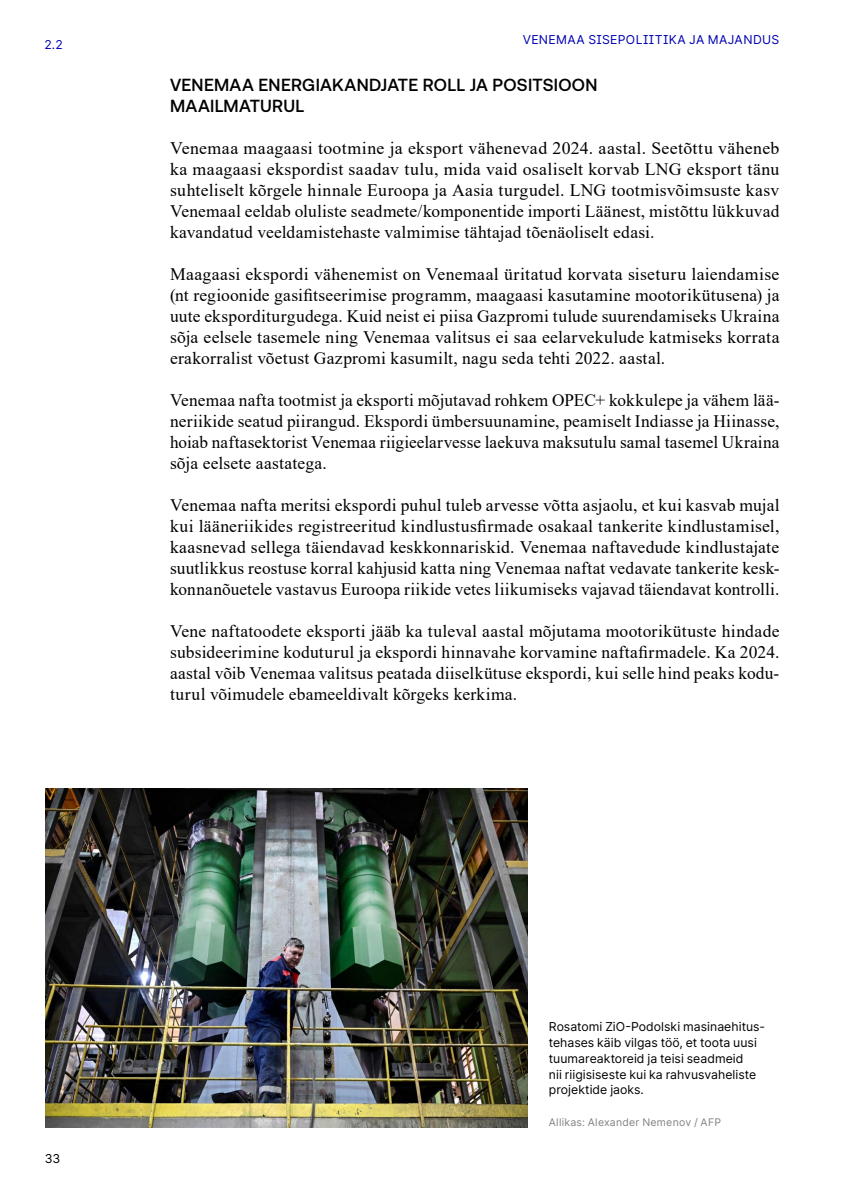
<style>
.page{position:relative;width:844px;height:1191px;background:#fff}
.page>*{position:absolute;margin:0;border:0;box-sizing:border-box;transform-origin:0 0}
.t1{font:17.5px/21px "Times New Roman";letter-spacing:.01em;color:#000;text-align:justify}
.t2{font:500 17.5px/21px "Aeonik";letter-spacing:.015em;color:#000}
.t3{font:12.25px/15.8px "Inter";color:#000}
.t4{font:12.25px "Inter";letter-spacing:.035em;color:#0000b4}
.t5{font:10.5px "Inter";letter-spacing:.025em;color:#808285}
</style>
<div class="page">
<img style="left:46px;top:788px;width:481px;height:339px">
<p class="t4" style="left:44px;top:36px;width:20px">2.2</p>
<p class="t4" style="left:522px;top:31px;width:258px">VENEMAA SISEPOLIITIKA JA MAJANDUS</p>
<p class="t2" style="left:170px;top:75px;width:429px">VENEMAA ENERGIAKANDJATE ROLL JA POSITSIOON<br>MAAILMATURUL</p>
<p class="t1" style="left:170px;top:137px;width:610px">Venemaa maagaasi tootmine ja eksport vähenevad 2024. aastal. Seetõttu väheneb ka maagaasi ekspordist saadav tulu, mida vaid osaliselt korvab LNG eksport tänu suhteliselt kõrgele hinnale Euroopa ja Aasia turgudel. LNG tootmisvõimsuste kasv Venemaal eeldab oluliste seadmete/komponentide importi Läänest, mistõttu lükkuvad kavandatud veeldamistehaste valmimise tähtajad tõenäoliselt edasi.</p>
<p class="t1" style="left:170px;top:263px;width:610px">Maagaasi ekspordi vähenemist on Venemaal üritatud korvata siseturu laiendamise (nt regioonide gasifitseerimise programm, maagaasi kasutamine mootorikütusena) ja uute eksporditurgudega. Kuid neist ei piisa Gazpromi tulude suurendamiseks Ukraina sõja eelsele tasemele ning Venemaa valitsus ei saa eelarvekulude katmiseks korrata erakorralist võetust Gazpromi kasumilt, nagu seda tehti 2022. aastal.</p>
<p class="t1" style="left:170px;top:389px;width:610px">Venemaa nafta tootmist ja eksporti mõjutavad rohkem OPEC+ kokkulepe ja vähem lää&shy;neriikide seatud piirangud. Ekspordi ümbersuunamine, peamiselt Indiasse ja Hiinasse, hoiab naftasektorist Venemaa riigieelarvesse laekuva maksutulu samal tasemel Ukraina sõja eelsete aastatega.</p>
<p class="t1" style="left:170px;top:494px;width:611px">Venemaa nafta meritsi ekspordi puhul tuleb arvesse võtta asjaolu, et kui kasvab mujal kui lääneriikides registreeritud kindlustusfirmade osakaal tankerite kindlustamisel, kaasnevad sellega täiendavad keskkonnariskid. Venemaa naftavedude kindlustajate suutlikkus reostuse korral kahjusid katta ning Venemaa naftat vedavate tankerite kesk&shy;konnanõuetele vastavus Euroopa riikide vetes liikumiseks vajavad täiendavat kontrolli.</p>
<p class="t1" style="left:170px;top:620px;width:610px">Vene naftatoodete eksporti jääb ka tuleval aastal mõjutama mootorikütuste hindade subsideerimine koduturul ja ekspordi hinnavahe korvamine naftafirmadele. Ka 2024. aastal võib Venemaa valitsus peatada diiselkütuse ekspordi, kui selle hind peaks kodu&shy;turul võimudele ebameeldivalt kõrgeks kerkima.</p>
<p class="t3" style="left:45px;top:1150px;width:17px">33</p>
<p class="t3" style="left:548px;top:1018px;width:218px">Rosatomi ZiO-Podolski masinaehitus&shy;tehases käib vilgas töö, et toota uusi tuumareaktoreid ja teisi seadmeid<br>nii riigisiseste kui ka rahvusvaheliste projektide jaoks.</p>
<p class="t5" style="left:548px;top:1114px;width:174px">Allikas: Alexander Nemenov / AFP</p>
</div>
